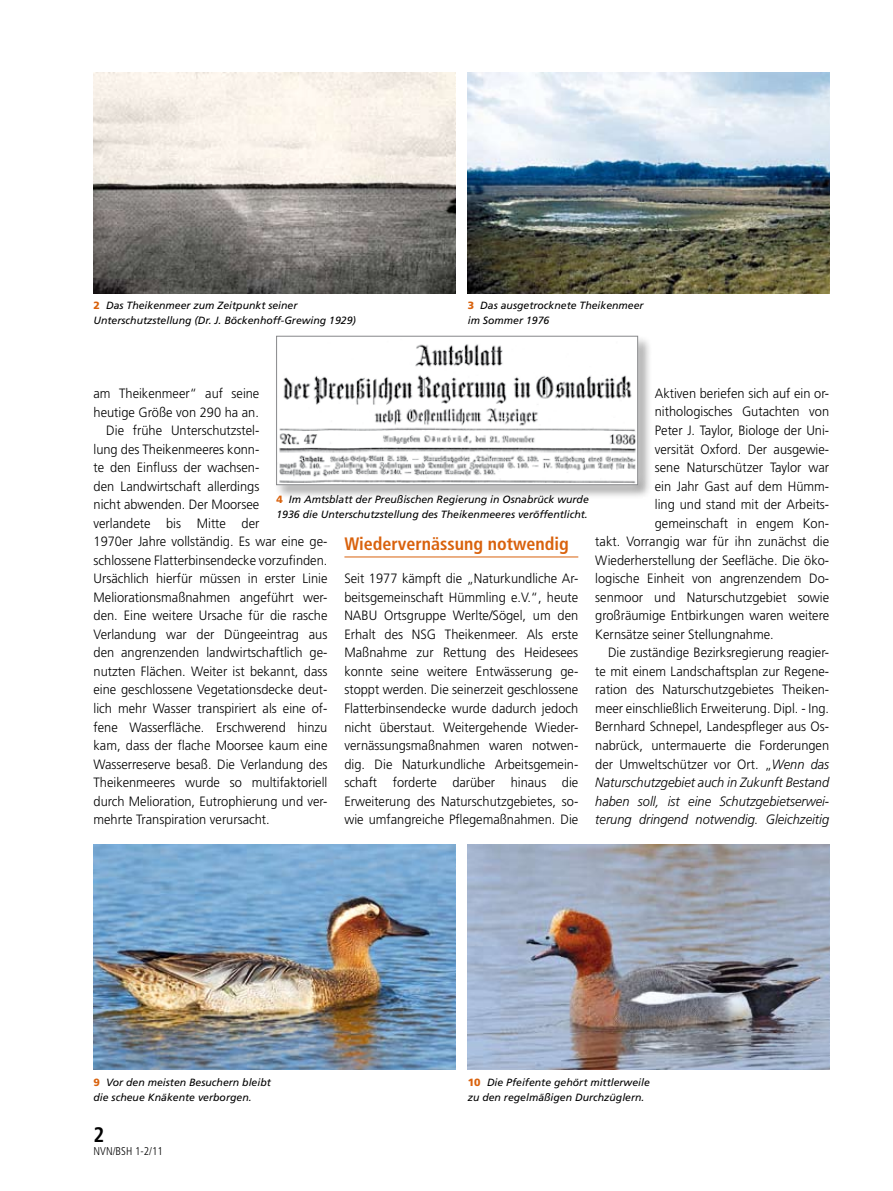
<style>
.page{position:relative;width:893px;height:1191px;background:#fff}
.page>*{position:absolute;margin:0;border:0;box-sizing:border-box;transform-origin:0 0}
.t1{font:700 condensed 21px "Frutiger";color:#000}
.t2{font:700 condensed 18px "Frutiger";color:#d9620d}
.t3{font:300 13.5px/18.5px "Frutiger";color:#000;text-align:justify;scale:.95 1}
.t4{font:italic 300 13.5px "Frutiger";color:#000;scale:.95 1}
.t5{font:300 condensed 11.25px "Frutiger";color:#000}
.t6{font:italic 10.5px/15px "Frutiger";color:#000}
.s1{font-weight:900;font-style:normal;color:#d9620d}
.s2{font-style:italic}
</style>
<div class="page">
<img style="left:94px;top:72px;width:361px;height:221px">
<img style="left:468px;top:72px;width:361px;height:221px">
<img style="left:94px;top:844px;width:361px;height:225px">
<img style="left:468px;top:844px;width:361px;height:225px">
<hr style="left:344px;top:556px;width:234px;height:1px;background:#d9620d">
<div style="left:275px;top:334px;width:378px;height:165px;background:#000;opacity:.4"></div>
<div style="left:267px;top:326px;width:380px;height:169px;background:#fff;opacity:.75"></div>
<img style="left:278px;top:338px;width:358px;height:145px">
<div style="left:276px;top:336px;width:362px;height:149px;border:1px solid #87888a"></div>
<p class="t6" style="left:94px;top:298px;width:264px"><span class="s1">2</span> Das Theikenmeer zum Zeitpunkt seiner<br>Unterschutzstellung (Dr. J. Böckenhoff-Grewing 1929)</p>
<p class="t6" style="left:468px;top:298px;width:177px"><span class="s1">3</span> Das ausgetrocknete Theikenmeer im Sommer 1976</p>
<p class="t3" style="left:655px;top:384px;width:185px">Aktiven beriefen sich auf ein or-</p>
<p class="t3" style="left:655px;top:402px;width:185px">nithologisches Gutachten von</p>
<p class="t3" style="left:655px;top:421px;width:185px">Peter J. Taylor, Biologe der Uni-</p>
<p class="t3" style="left:655px;top:439px;width:185px">versität Oxford. Der ausgewie-</p>
<p class="t3" style="left:655px;top:458px;width:185px">sene Naturschützer Taylor war</p>
<p class="t3" style="left:655px;top:476px;width:185px">ein Jahr Gast auf dem Hümm-</p>
<p class="t3" style="left:655px;top:495px;width:185px">ling und stand mit der Arbeits-</p>
<p class="t3" style="left:655px;top:514px;width:185px">gemeinschaft in engem Kon-</p>
<p class="t3" style="left:595px;top:532px;width:248px">takt. Vorrangig war für ihn zunächst die</p>
<p class="t3" style="left:595px;top:551px;width:248px">Wiederherstellung der Seefläche. Die öko-</p>
<p class="t3" style="left:595px;top:569px;width:247px">logische Einheit von angrenzendem Do-</p>
<p class="t3" style="left:595px;top:588px;width:248px">senmoor und Naturschutzgebiet sowie</p>
<p class="t3" style="left:595px;top:606px;width:248px">großräumige Entbirkungen waren weitere</p>
<p class="t3" style="left:595px;top:625px;width:189px">Kernsätze seiner Stellungnahme.</p>
<p class="t3" style="left:608px;top:643px;width:234px">Die zuständige Bezirksregierung reagier-</p>
<p class="t3" style="left:595px;top:662px;width:248px">te mit einem Landschaftsplan zur Regene-</p>
<p class="t3" style="left:595px;top:680px;width:248px">ration des Naturschutzgebietes Theiken-</p>
<p class="t3" style="left:595px;top:699px;width:248px">meer einschließlich Erweiterung. Dipl. - Ing.</p>
<p class="t3" style="left:595px;top:717px;width:248px">Bernhard Schnepel, Landespfleger aus Os-</p>
<p class="t3" style="left:595px;top:736px;width:248px">nabrück, untermauerte die Forderungen</p>
<p class="t3" style="left:595px;top:754px;width:248px">der Umweltschützer vor Ort. „<span class="s2">Wenn das</span></p>
<p class="t4" style="left:595px;top:774px;width:248px">Naturschutzgebiet auch in Zukunft Bestand</p>
<p class="t4" style="left:595px;top:793px;width:248px">haben soll, ist eine Schutzgebietserwei-</p>
<p class="t4" style="left:595px;top:811px;width:248px">terung dringend notwendig. Gleichzeitig</p>
<p class="t3" style="left:94px;top:384px;width:176px">am Theikenmeer“ auf seine</p>
<p class="t3" style="left:94px;top:402px;width:176px">heutige Größe von 290 ha an.</p>
<p class="t3" style="left:106px;top:421px;width:163px">Die frühe Unterschutzstel-</p>
<p class="t3" style="left:94px;top:439px;width:176px">lung des Theikenmeeres konn-</p>
<p class="t3" style="left:94px;top:458px;width:176px">te den Einfluss der wachsen-</p>
<p class="t3" style="left:94px;top:477px;width:176px">den Landwirtschaft allerdings</p>
<p class="t3" style="left:94px;top:495px;width:176px">nicht abwenden. Der Moorsee</p>
<p class="t3" style="left:94px;top:514px;width:176px">verlandete bis Mitte der</p>
<p class="t3" style="left:94px;top:532px;width:248px">1970er Jahre vollständig. Es war eine ge-</p>
<p class="t3" style="left:94px;top:551px;width:248px">schlossene Flatterbinsendecke vorzufinden.</p>
<p class="t3" style="left:94px;top:569px;width:248px">Ursächlich hierfür müssen in erster Linie</p>
<p class="t3" style="left:94px;top:588px;width:248px">Meliorationsmaßnahmen angeführt wer-</p>
<p class="t3" style="left:94px;top:606px;width:248px">den. Eine weitere Ursache für die rasche</p>
<p class="t3" style="left:94px;top:625px;width:248px">Verlandung war der Düngeeintrag aus</p>
<p class="t3" style="left:94px;top:643px;width:248px">den angrenzenden landwirtschaftlich ge-</p>
<p class="t3" style="left:94px;top:662px;width:248px">nutzten Flächen. Weiter ist bekannt, dass</p>
<p class="t3" style="left:94px;top:680px;width:248px">eine geschlossene Vegetationsdecke deut-</p>
<p class="t3" style="left:94px;top:699px;width:248px">lich mehr Wasser transpiriert als eine of-</p>
<p class="t3" style="left:94px;top:717px;width:248px">fene Wasserfläche. Erschwerend hinzu</p>
<p class="t3" style="left:94px;top:736px;width:248px">kam, dass der flache Moorsee kaum eine</p>
<p class="t3" style="left:94px;top:754px;width:248px">Wasserreserve besaß. Die Verlandung des</p>
<p class="t3" style="left:94px;top:773px;width:248px">Theikenmeeres wurde so multifaktoriell</p>
<p class="t3" style="left:94px;top:791px;width:248px">durch Melioration, Eutrophierung und ver-</p>
<p class="t3" style="left:94px;top:810px;width:187px">mehrte Transpiration verursacht.</p>
<p class="t6" style="left:276px;top:491px;width:314px"><span class="s1">4</span> Im Amtsblatt der Preußischen Regierung in Osnabrück wurde<br>1936 die Unterschutzstellung des Theikenmeeres veröffentlicht.</p>
<h2 class="t2" style="left:344px;top:533px;width:226px">Wiedervernässung notwendig</h2>
<p class="t3" style="left:344px;top:569px;width:248px">Seit 1977 kämpft die „Naturkundliche Ar&shy;beitsgemeinschaft Hümmling e.V.“, heute NABU Ortsgruppe Werlte/Sögel, um den Erhalt des NSG Theikenmeer. Als erste Maßnahme zur Rettung des Heidesees konnte seine weitere Entwässerung ge&shy;stoppt werden. Die seinerzeit geschlossene Flatterbinsendecke wurde dadurch jedoch nicht überstaut. Weitergehende Wieder&shy;vernässungsmaßnahmen waren notwen&shy;dig. Die Naturkundliche Arbeitsgemein&shy;schaft forderte darüber hinaus die Erweiterung des Naturschutzgebietes, so&shy;wie umfangreiche Pflegemaßnahmen. Die</p>
<p class="t6" style="left:94px;top:1075px;width:179px"><span class="s1">9</span> Vor den meisten Besuchern bleibt die scheue Knäkente verborgen.</p>
<p class="t6" style="left:468px;top:1075px;width:184px"><span class="s1">10</span> Die Pfeifente gehört mittlerweile zu den regelmäßigen Durchzüglern.</p>
<h1 class="t1" style="left:94px;top:1122px;width:12px">2</h1>
<p class="t5" style="left:94px;top:1145px;width:71px">NVN/BSH 1-2/11</p>
</div>
